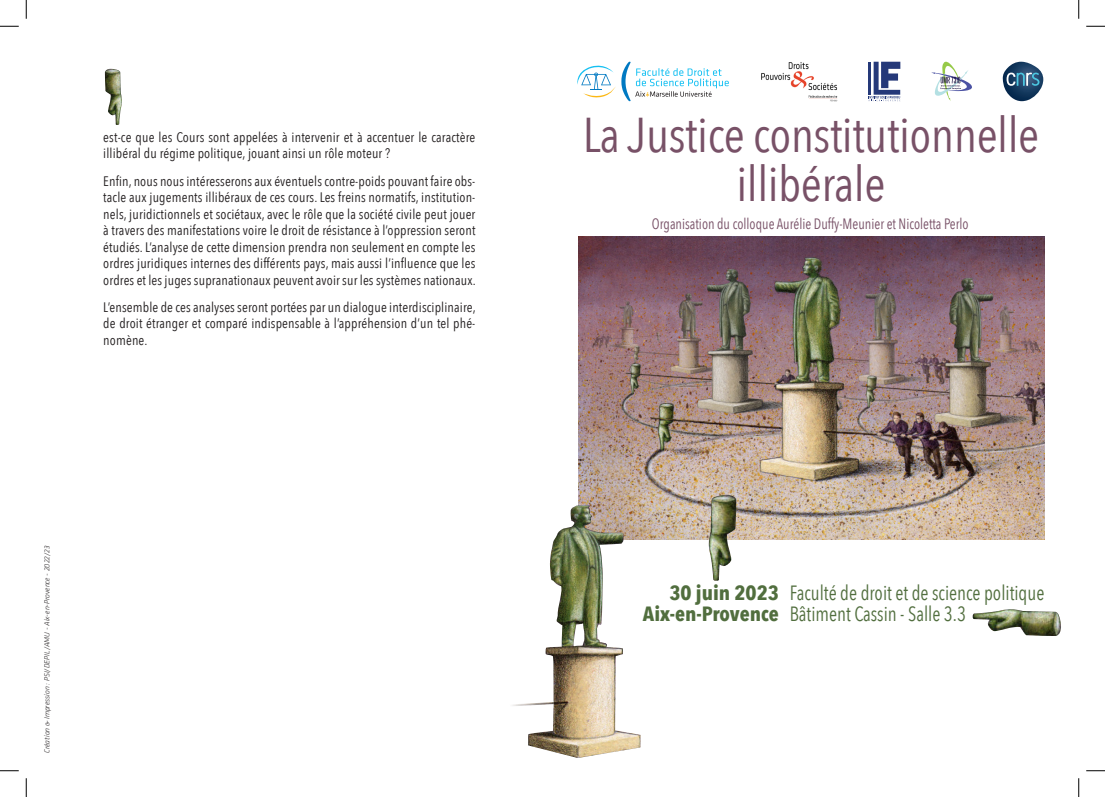
<style>
.page{position:relative;width:1105px;height:797px;background:#fff}
.page>*{position:absolute;margin:0;border:0;box-sizing:border-box;transform-origin:0 0}
.t1{font:48.75px/48.8px "Avenir Next Condensed";letter-spacing:-.01em;color:#785167;text-align:center}
.t2{font:20.62px "Avenir Next Condensed";color:#516e3e;scale:.92 1}
.t3{font:700 20.62px "Avenir Next Condensed";color:#516e3e}
.t4{font:15px "Avenir Next Condensed";color:#785167;scale:.92 1}
.t5{font:13.75px/16.5px "Avenir Next Condensed";letter-spacing:.01em;color:#231f20;text-align:justify}
.t6{font:italic 300 7.5px "Klavika Basic";color:#231f20}
</style>
<div class="page">
<img style="left:578px;top:237px;width:466px;height:302px">
<img style="left:709px;top:495px;width:27px;height:85px">
<img style="left:972px;top:609px;width:89px;height:27px">
<svg style="left:577px;top:62px;width:152px;height:39px"></svg>
<svg style="left:868px;top:62px;width:32px;height:39px"></svg>
<img style="left:761px;top:62px;width:77px;height:39px">
<svg style="left:931px;top:62px;width:41px;height:39px"></svg>
<svg style="left:1003px;top:62px;width:40px;height:39px"></svg>
<img style="left:105px;top:69px;width:17px;height:56px">
<img style="left:528px;top:505px;width:112px;height:253px">
<svg style="left:512px;top:701px;width:41px;height:7px"></svg>
<svg style="left:0;top:25px;width:19px;height:2px"></svg>
<svg style="left:1086px;top:25px;width:19px;height:2px"></svg>
<svg style="left:0;top:770px;width:19px;height:1px"></svg>
<svg style="left:1086px;top:770px;width:19px;height:1px"></svg>
<svg style="left:25px;top:0;width:2px;height:19px"></svg>
<svg style="left:25px;top:778px;width:2px;height:19px"></svg>
<svg style="left:1078px;top:0;width:1px;height:19px"></svg>
<svg style="left:1078px;top:778px;width:1px;height:19px"></svg>
<p class="t5" style="left:103px;top:128px;width:374px">est-ce que les Cours sont appelées à intervenir et à accentuer le caractère illibéral du régime politique, jouant ainsi un rôle moteur ?</p>
<p class="t5" style="left:103px;top:172px;width:374px">Enfin, nous nous intéresserons aux éventuels contre-poids pouvant faire obs&shy;tacle aux jugements illibéraux de ces cours. Les freins normatifs, institution&shy;nels, juridictionnels et sociétaux, avec le rôle que la société civile peut jouer à travers des manifestations voire le droit de résistance à l’oppression seront étudiés. L’analyse de cette dimension prendra non seulement en compte les ordres juridiques internes des différents pays, mais aussi l’influence que les ordres et les juges supranationaux peuvent avoir sur les systèmes nationaux.</p>
<p class="t5" style="left:103px;top:298px;width:374px">L’ensemble de ces analyses seront portées par un dialogue interdisciplinaire, de droit étranger et comparé indispensable à l’appréhension d’un tel phé&shy;nomène.</p>
<p class="t6" style="left:43px;top:753px;width:209px;rotate:-90deg">Création &amp; Impression : PSI/DEPIL/AMU - Aix-en-Provence - 2022/23</p>
<p class="t1" style="left:583px;top:108px;width:458px">La Justice constitutionnelle illibérale</p>
<p class="t4" style="left:652px;top:211px;width:346px">Organisation du colloque Aurélie Duffy-Meunier et Nicoletta Perlo</p>
<p class="t3" style="left:669px;top:579px;width:111px">30 juin 2023</p>
<p class="t3" style="left:643px;top:601px;width:138px">Aix-en-Provence</p>
<p class="t2" style="left:790px;top:574px;width:278px">Faculté de droit et de science politique</p>
<p class="t2" style="left:790px;top:596px;width:193px">Bâtiment Cassin - Salle 3.3</p>
</div>
